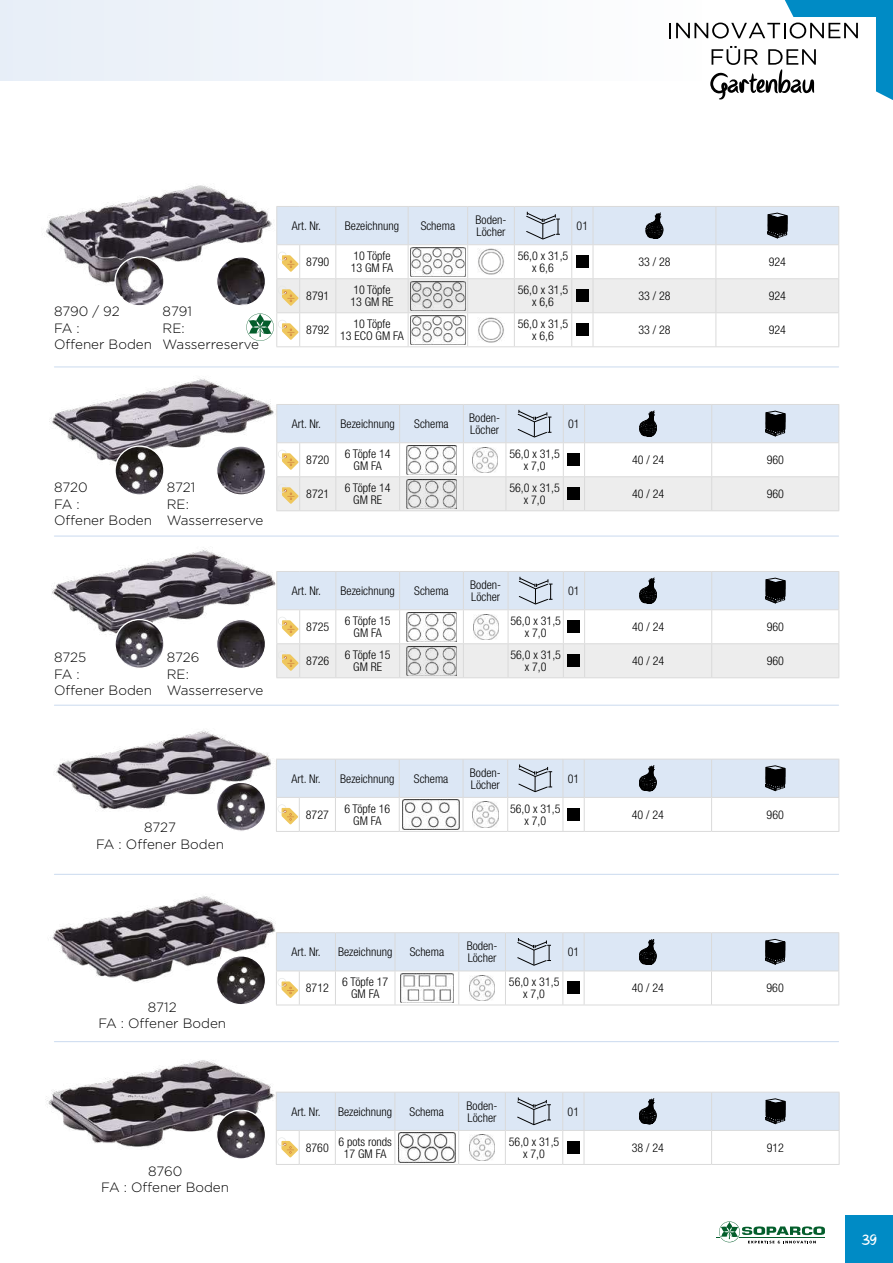
<style>
.page{position:relative;width:893px;height:1263px;background:#fff}
.page>*{position:absolute;margin:0;border:0;box-sizing:border-box;transform-origin:0 0}
.t1{font:15px "Parisien Night";color:#fff}
.t2{font:300 13.5px/16.5px "Gotham";color:#000}
.t3{font:300 condensed 12px/12px "Helvetica Neue LT Std";color:#000;text-align:center}
</style>
<div class="page">
<svg style="left:716px;top:1221px;width:109px;height:22px"></svg>
<div style="left:0;top:0;width:702px;height:81px;background:#f2f6fb"></div>
<div style="left:846px;top:1216px;width:47px;height:47px;background:#008bc5"></div>
<hr style="left:54px;top:367px;width:785px;height:1px;background:#cadaef">
<hr style="left:54px;top:536px;width:785px;height:1px;background:#cadaef">
<hr style="left:54px;top:705px;width:785px;height:1px;background:#cadaef">
<hr style="left:54px;top:874px;width:785px;height:1px;background:#cadaef">
<hr style="left:54px;top:1041px;width:785px;height:1px;background:#cadaef">
<img style="left:52px;top:896px;width:224px;height:86px">
<img style="left:217px;top:956px;width:48px;height:49px;border-radius:24px">
<div style="left:216px;top:955px;width:50px;height:50px;border:1px solid #fff;border-radius:50%"></div>
<img style="left:45px;top:1060px;width:231px;height:87px">
<img style="left:217px;top:1110px;width:48px;height:49px;border-radius:24px">
<div style="left:216px;top:1109px;width:50px;height:50px;border:1px solid #fff;border-radius:50%"></div>
<img style="left:46px;top:185px;width:209px;height:99px">
<img style="left:115px;top:257px;width:49px;height:49px;border-radius:24px">
<div style="left:114px;top:256px;width:51px;height:50px;border:1px solid #fff;border-radius:50%"></div>
<img style="left:217px;top:257px;width:48px;height:49px;border-radius:24px">
<div style="left:216px;top:256px;width:50px;height:50px;border:1px solid #fff;border-radius:50%"></div>
<img style="left:49px;top:366px;width:231px;height:96px">
<img style="left:115px;top:446px;width:49px;height:49px;border-radius:24px">
<div style="left:114px;top:445px;width:51px;height:51px;border:1px solid #fff;border-radius:50%"></div>
<img style="left:217px;top:446px;width:48px;height:49px;border-radius:24px">
<div style="left:216px;top:445px;width:50px;height:51px;border:1px solid #fff;border-radius:50%"></div>
<img style="left:52px;top:536px;width:232px;height:99px">
<img style="left:115px;top:619px;width:49px;height:49px;border-radius:24px">
<div style="left:114px;top:619px;width:51px;height:50px;border:1px solid #fff;border-radius:50%"></div>
<img style="left:217px;top:619px;width:48px;height:49px;border-radius:24px">
<div style="left:216px;top:619px;width:50px;height:50px;border:1px solid #fff;border-radius:50%"></div>
<img style="left:56px;top:730px;width:215px;height:90px">
<img style="left:217px;top:782px;width:48px;height:49px;border-radius:24px">
<div style="left:216px;top:782px;width:50px;height:50px;border:1px solid #fff;border-radius:50%"></div>
<svg style="left:669px;top:0;width:224px;height:100px"></svg>
<hr style="left:839px;top:759px;width:1px;height:38px;background:#dadada">
<hr style="left:839px;top:798px;width:1px;height:33px;background:#dadada">
<svg style="left:276px;top:759px;width:563px;height:73px"></svg>
<img style="left:402px;top:800px;width:58px;height:29px">
<img style="left:473px;top:802px;width:25px;height:25px">
<div style="left:567px;top:808px;width:13px;height:13px;background:#000"></div>
<div style="left:277px;top:554px;width:562px;height:17px;background:#fff"></div>
<svg style="left:276px;top:571px;width:563px;height:107px"></svg>
<img style="left:407px;top:646px;width:49px;height:29px">
<div style="left:568px;top:654px;width:12px;height:13px;background:#000"></div>
<div style="left:277px;top:387px;width:562px;height:17px;background:#fff"></div>
<svg style="left:276px;top:404px;width:563px;height:107px"></svg>
<img style="left:407px;top:479px;width:49px;height:29px">
<div style="left:568px;top:487px;width:12px;height:13px;background:#000"></div>
<svg style="left:246px;top:206px;width:593px;height:141px"></svg>
<img style="left:410px;top:315px;width:56px;height:29px">
<img style="left:477px;top:317px;width:27px;height:26px">
<div style="left:576px;top:323px;width:13px;height:13px;background:#000"></div>
<svg style="left:276px;top:932px;width:563px;height:73px"></svg>
<img style="left:400px;top:973px;width:53px;height:30px">
<img style="left:469px;top:975px;width:26px;height:26px">
<div style="left:567px;top:981px;width:13px;height:13px;background:#000"></div>
<hr style="left:839px;top:1092px;width:1px;height:38px;background:#dadada">
<hr style="left:839px;top:1131px;width:1px;height:33px;background:#dadada">
<svg style="left:276px;top:1092px;width:563px;height:73px"></svg>
<img style="left:398px;top:1133px;width:57px;height:29px">
<img style="left:469px;top:1135px;width:26px;height:25px">
<div style="left:567px;top:1141px;width:13px;height:13px;background:#000"></div>
<p class="t2" style="left:54px;top:303px;width:100px">8790 / 92<br>FA :<br>Offener Boden</p>
<p class="t2" style="left:163px;top:303px;width:98px">8791<br>RE:<br>Wasserreserve</p>
<p class="t2" style="left:54px;top:479px;width:100px">8720<br>FA :<br>Offener Boden</p>
<p class="t2" style="left:167px;top:479px;width:98px">8721<br>RE:<br>Wasserreserve</p>
<p class="t2" style="left:54px;top:649px;width:100px">8725<br>FA :<br>Offener Boden</p>
<p class="t2" style="left:167px;top:649px;width:98px">8726<br>RE:<br>Wasserreserve</p>
<p class="t3" style="left:292px;top:220px;width:31px">Art. Nr.</p>
<p class="t3" style="left:345px;top:220px;width:56px">Bezeichnung</p>
<p class="t3" style="left:421px;top:220px;width:36px">Schema</p>
<p class="t3" style="left:476px;top:214px;width:32px;text-align:left">Boden-<br>Löcher</p>
<p class="t3" style="left:577px;top:220px;width:13px">01</p>
<p class="t3" style="left:306px;top:256px;width:25px">8790</p>
<p class="t3" style="left:351px;top:250px;width:44px;text-align:left">10 Töpfe<br>13 GM FA</p>
<p class="t3" style="left:518px;top:250px;width:52px">56,0 x 31,5 x 6,6</p>
<p class="t3" style="left:638px;top:256px;width:34px">33 / 28</p>
<p class="t3" style="left:769px;top:256px;width:19px">924</p>
<p class="t3" style="left:306px;top:290px;width:25px">8791</p>
<p class="t3" style="left:350px;top:284px;width:45px;text-align:left">10 Töpfe<br>13 GM RE</p>
<p class="t3" style="left:518px;top:284px;width:52px">56,0 x 31,5 x 6,6</p>
<p class="t3" style="left:638px;top:290px;width:34px">33 / 28</p>
<p class="t3" style="left:769px;top:290px;width:19px">924</p>
<p class="t3" style="left:306px;top:324px;width:25px">8792</p>
<p class="t3" style="left:340px;top:318px;width:65px">10 Töpfe<br>13 ECO GM FA</p>
<p class="t3" style="left:518px;top:318px;width:52px">56,0 x 31,5 x 6,6</p>
<p class="t3" style="left:638px;top:324px;width:34px">33 / 28</p>
<p class="t3" style="left:769px;top:324px;width:19px">924</p>
<p class="t3" style="left:292px;top:418px;width:31px">Art. Nr.</p>
<p class="t3" style="left:341px;top:418px;width:56px">Bezeichnung</p>
<p class="t3" style="left:414px;top:418px;width:36px">Schema</p>
<p class="t3" style="left:469px;top:412px;width:32px;text-align:left">Boden-<br>Löcher</p>
<p class="t3" style="left:568px;top:418px;width:13px">01</p>
<p class="t3" style="left:306px;top:454px;width:25px">8720</p>
<p class="t3" style="left:345px;top:448px;width:47px">6 Töpfe 14<br>GM FA</p>
<p class="t3" style="left:509px;top:448px;width:52px">56,0 x 31,5 x 7,0</p>
<p class="t3" style="left:632px;top:454px;width:34px">40 / 24</p>
<p class="t3" style="left:767px;top:454px;width:19px">960</p>
<p class="t3" style="left:306px;top:488px;width:25px">8721</p>
<p class="t3" style="left:345px;top:482px;width:47px">6 Töpfe 14<br>GM RE</p>
<p class="t3" style="left:509px;top:482px;width:52px">56,0 x 31,5 x 7,0</p>
<p class="t3" style="left:632px;top:488px;width:34px">40 / 24</p>
<p class="t3" style="left:767px;top:488px;width:19px">960</p>
<p class="t3" style="left:292px;top:584px;width:31px">Art. Nr.</p>
<p class="t3" style="left:341px;top:584px;width:56px">Bezeichnung</p>
<p class="t3" style="left:414px;top:584px;width:36px">Schema</p>
<p class="t3" style="left:470px;top:578px;width:32px;text-align:left">Boden-<br>Löcher</p>
<p class="t3" style="left:568px;top:584px;width:13px">01</p>
<p class="t3" style="left:306px;top:621px;width:25px">8725</p>
<p class="t3" style="left:345px;top:615px;width:47px">6 Töpfe 15<br>GM FA</p>
<p class="t3" style="left:510px;top:615px;width:52px">56,0 x 31,5 x 7,0</p>
<p class="t3" style="left:632px;top:621px;width:34px">40 / 24</p>
<p class="t3" style="left:767px;top:621px;width:19px">960</p>
<p class="t3" style="left:306px;top:655px;width:25px">8726</p>
<p class="t3" style="left:345px;top:649px;width:47px">6 Töpfe 15<br>GM RE</p>
<p class="t3" style="left:510px;top:649px;width:52px">56,0 x 31,5 x 7,0</p>
<p class="t3" style="left:632px;top:655px;width:34px">40 / 24</p>
<p class="t3" style="left:767px;top:655px;width:19px">960</p>
<p class="t2" style="left:96px;top:819px;width:129px;text-align:center">8727<br>FA : Offener Boden</p>
<p class="t3" style="left:291px;top:772px;width:31px">Art. Nr.</p>
<p class="t3" style="left:340px;top:772px;width:56px">Bezeichnung</p>
<p class="t3" style="left:414px;top:772px;width:36px">Schema</p>
<p class="t3" style="left:470px;top:766px;width:32px;text-align:left">Boden-<br>Löcher</p>
<p class="t3" style="left:568px;top:772px;width:13px">01</p>
<p class="t3" style="left:306px;top:808px;width:25px">8727</p>
<p class="t3" style="left:344px;top:802px;width:47px">6 Töpfe 16<br>GM FA</p>
<p class="t3" style="left:510px;top:802px;width:52px">56,0 x 31,5 x 7,0</p>
<p class="t3" style="left:632px;top:808px;width:34px">40 / 24</p>
<p class="t3" style="left:767px;top:808px;width:19px">960</p>
<p class="t2" style="left:98px;top:998px;width:129px;text-align:center">8712<br>FA : Offener Boden</p>
<p class="t2" style="left:101px;top:1162px;width:129px;text-align:center">8760<br>FA : Offener Boden</p>
<p class="t3" style="left:291px;top:946px;width:31px">Art. Nr.</p>
<p class="t3" style="left:338px;top:946px;width:56px">Bezeichnung</p>
<p class="t3" style="left:410px;top:946px;width:36px">Schema</p>
<p class="t3" style="left:467px;top:940px;width:32px;text-align:left">Boden-<br>Löcher</p>
<p class="t3" style="left:568px;top:946px;width:13px">01</p>
<p class="t3" style="left:306px;top:982px;width:25px">8712</p>
<p class="t3" style="left:342px;top:976px;width:47px">6 Töpfe 17<br>GM FA</p>
<p class="t3" style="left:509px;top:976px;width:52px">56,0 x 31,5 x 7,0</p>
<p class="t3" style="left:632px;top:982px;width:34px">40 / 24</p>
<p class="t3" style="left:766px;top:982px;width:19px">960</p>
<p class="t3" style="left:291px;top:1105px;width:31px">Art. Nr.</p>
<p class="t3" style="left:338px;top:1105px;width:56px">Bezeichnung</p>
<p class="t3" style="left:410px;top:1105px;width:36px">Schema</p>
<p class="t3" style="left:467px;top:1099px;width:32px;text-align:left">Boden-<br>Löcher</p>
<p class="t3" style="left:568px;top:1105px;width:13px">01</p>
<p class="t3" style="left:306px;top:1141px;width:25px">8760</p>
<p class="t3" style="left:338px;top:1135px;width:55px">6 pots ronds<br>17 GM FA</p>
<p class="t3" style="left:509px;top:1135px;width:52px">56,0 x 31,5 x 7,0</p>
<p class="t3" style="left:632px;top:1141px;width:34px">38 / 24</p>
<p class="t3" style="left:767px;top:1141px;width:19px">912</p>
<p class="t1" style="left:862px;top:1231px;width:17px">39</p>
</div>
